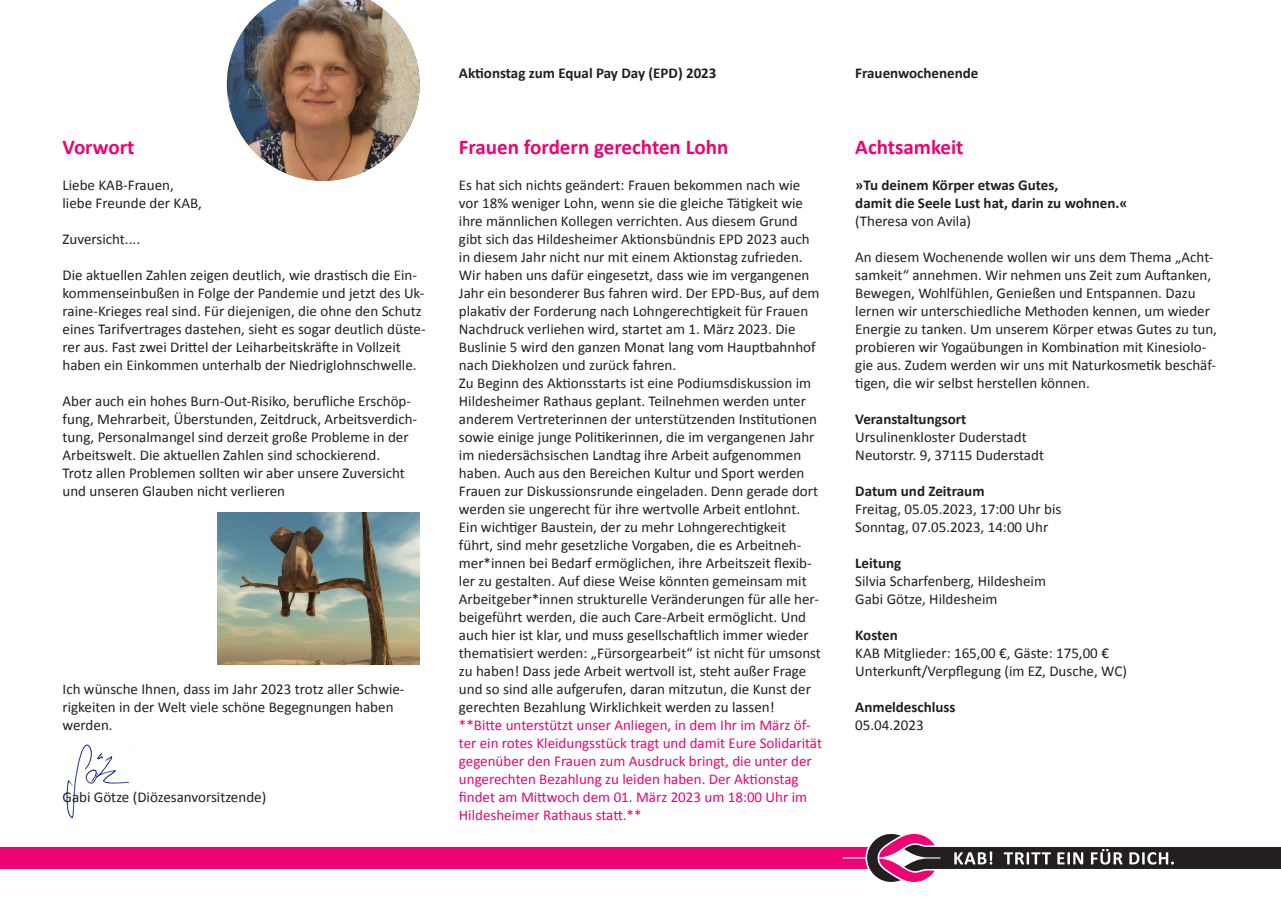
<style>
.page{position:relative;width:1281px;height:910px;background:#fff}
.page>*{position:absolute;margin:0;border:0;box-sizing:border-box;transform-origin:0 0}
.Aufzählungspunkte{font:700 21px "Calibri";color:#ed0372}
.Aufzählungspunkte-2{font:15px/18px "Calibri";color:#231f20}
.Aufzählungspunkte-3{font:15px/18px "Calibri";color:#ed0372}
.Aufzählungspunkte-4{font:700 15px/18px "Calibri";color:#231f20}
.s1{font-weight:400}
</style>
<div class="page">
<img style="left:227px;top:0;width:192px;height:181px">
<img style="left:66px;top:744px;width:63px;height:75px">
<svg style="left:0;top:834px;width:1280px;height:47px"></svg>
<img style="left:217px;top:513px;width:202px;height:151px">
<p class="Aufzählungspunkte" style="left:63px;top:132px;width:73px">Vorwort</p>
<p class="Aufzählungspunkte-2" style="left:63px;top:175px;width:113px">Liebe KAB-Frauen,</p>
<p class="Aufzählungspunkte-2" style="left:63px;top:193px;width:141px">liebe Freunde der KAB,</p>
<p class="Aufzählungspunkte-2" style="left:63px;top:229px;width:79px">Zuversicht....</p>
<p class="Aufzählungspunkte-2" style="left:63px;top:265px;width:364px">Die aktuellen Zahlen zeigen deutlich, wie drastisch die Ein&shy;kommenseinbußen in Folge der Pandemie und jetzt des Uk&shy;raine-Krieges real sind. Für diejenigen, die ohne den Schutz eines Tarifvertrages dastehen, sieht es sogar deutlich düste&shy;rer aus. Fast zwei Drittel der Leiharbeitskräfte in Vollzeit haben ein Einkommen unterhalb der Niedriglohnschwelle.</p>
<p class="Aufzählungspunkte-2" style="left:63px;top:391px;width:356px">Aber auch ein hohes Burn-Out-Risiko, berufliche Erschöp&shy;fung, Mehrarbeit, Überstunden, Zeitdruck, Arbeitsverdich&shy;tung, Personalmangel sind derzeit große Probleme in der Arbeitswelt. Die aktuellen Zahlen sind schockierend.</p>
<p class="Aufzählungspunkte-2" style="left:63px;top:463px;width:344px">Trotz allen Problemen sollten wir aber unsere Zuversicht und unseren Glauben nicht verlieren</p>
<p class="Aufzählungspunkte-2" style="left:63px;top:679px;width:343px">Ich wünsche Ihnen, dass im Jahr 2023 trotz aller Schwie&shy;rigkeiten in der Welt viele schöne Begegnungen haben werden.</p>
<p class="Aufzählungspunkte-2" style="left:63px;top:787px;width:205px">Gabi Götze (Diözesanvorsitzende)</p>
<p class="Aufzählungspunkte-4" style="left:459px;top:64px;width:259px">Aktionstag zum Equal Pay Day (EPD) 2023</p>
<p class="Aufzählungspunkte" style="left:459px;top:132px;width:271px">Frauen fordern gerechten Lohn</p>
<p class="Aufzählungspunkte-2" style="left:459px;top:175px;width:362px">Es hat sich nichts geändert: Frauen bekommen nach wie vor 18% weniger Lohn, wenn sie die gleiche Tätigkeit wie ihre männlichen Kollegen verrichten. Aus diesem Grund gibt sich das Hildesheimer Aktionsbündnis EPD 2023 auch in diesem Jahr nicht nur mit einem Aktionstag zufrieden.<br>Wir haben uns dafür eingesetzt, dass wie im vergangenen Jahr ein besonderer Bus fahren wird. Der EPD-Bus, auf dem plakativ der Forderung nach Lohngerechtigkeit für Frauen Nachdruck verliehen wird, startet am 1. März 2023. Die Buslinie 5 wird den ganzen Monat lang vom Hauptbahnhof nach Diekholzen und zurück fahren.</p>
<p class="Aufzählungspunkte-2" style="left:459px;top:373px;width:360px">Zu Beginn des Aktionsstarts ist eine Podiumsdiskussion im Hildesheimer Rathaus geplant. Teilnehmen werden unter anderem Vertreterinnen der unterstützenden Institutionen sowie einige junge Politikerinnen, die im vergangenen Jahr im niedersächsischen Landtag ihre Arbeit aufgenommen haben. Auch aus den Bereichen Kultur und Sport werden Frauen zur Diskussionsrunde eingeladen. Denn gerade dort werden sie ungerecht für ihre wertvolle Arbeit entlohnt.</p>
<p class="Aufzählungspunkte-2" style="left:459px;top:517px;width:363px">Ein wichtiger Baustein, der zu mehr Lohngerechtigkeit führt, sind mehr gesetzliche Vorgaben, die es Arbeitneh&shy;mer*innen bei Bedarf ermöglichen, ihre Arbeitszeit flexib&shy;ler zu gestalten. Auf diese Weise könnten gemeinsam mit Arbeitgeber*innen strukturelle Veränderungen für alle her&shy;beigeführt werden, die auch Care-Arbeit ermöglicht. Und auch hier ist klar, und muss gesellschaftlich immer wieder thematisiert werden: „Fürsorgearbeit“ ist nicht für umsonst zu haben! Dass jede Arbeit wertvoll ist, steht außer Frage und so sind alle aufgerufen, daran mitzutun, die Kunst der gerechten Bezahlung Wirklichkeit werden zu lassen!</p>
<p class="Aufzählungspunkte-3" style="left:459px;top:715px;width:364px">**Bitte unterstützt unser Anliegen, in dem Ihr im März öf&shy;ter ein rotes Kleidungsstück tragt und damit Eure Solidarität gegenüber den Frauen zum Ausdruck bringt, die unter der ungerechten Bezahlung zu leiden haben. Der Aktionstag findet am Mittwoch dem 01. März 2023 um 18:00 Uhr im Hildesheimer Rathaus statt.**</p>
<p class="Aufzählungspunkte-4" style="left:855px;top:64px;width:125px">Frauenwochenende</p>
<p class="Aufzählungspunkte" style="left:855px;top:132px;width:110px">Achtsamkeit</p>
<p class="Aufzählungspunkte-4" style="left:855px;top:175px;width:274px">»Tu deinem Körper etwas Gutes,<br>damit die Seele Lust hat, darin zu wohnen.« <span class="s1">(Theresa von Avila)</span></p>
<p class="Aufzählungspunkte-2" style="left:855px;top:247px;width:363px">An diesem Wochenende wollen wir uns dem Thema „Acht&shy;samkeit“ annehmen. Wir nehmen uns Zeit zum Auftanken, Bewegen, Wohlfühlen, Genießen und Entspannen. Dazu lernen wir unterschiedliche Methoden kennen, um wieder Energie zu tanken. Um unserem Körper etwas Gutes zu tun, probieren wir Yogaübungen in Kombination mit Kinesiolo&shy;gie aus. Zudem werden wir uns mit Naturkosmetik beschäf&shy;tigen, die wir selbst herstellen können.</p>
<p class="Aufzählungspunkte-4" style="left:855px;top:409px;width:113px">Veranstaltungsort</p>
<p class="Aufzählungspunkte-2" style="left:855px;top:427px;width:190px">Ursulinenkloster Duderstadt<br>Neutorstr. 9, 37115 Duderstadt</p>
<p class="Aufzählungspunkte-4" style="left:855px;top:481px;width:131px">Datum und Zeitraum</p>
<p class="Aufzählungspunkte-2" style="left:855px;top:499px;width:207px">Freitag, 05.05.2023, 17:00 Uhr bis<br>Sonntag, 07.05.2023, 14:00 Uhr</p>
<p class="Aufzählungspunkte-4" style="left:855px;top:553px;width:48px">Leitung</p>
<p class="Aufzählungspunkte-2" style="left:855px;top:571px;width:192px">Silvia Scharfenberg, Hildesheim<br>Gabi Götze, Hildesheim</p>
<p class="Aufzählungspunkte-4" style="left:855px;top:625px;width:44px">Kosten</p>
<p class="Aufzählungspunkte-2" style="left:855px;top:643px;width:255px">KAB Mitglieder: 165,00 €, Gäste: 175,00 €</p>
<p class="Aufzählungspunkte-2" style="left:855px;top:661px;width:273px">Unterkunft/Verpflegung (im EZ, Dusche, WC)</p>
<p class="Aufzählungspunkte-4" style="left:855px;top:697px;width:102px">Anmeldeschluss</p>
<p class="Aufzählungspunkte-2" style="left:855px;top:715px;width:70px">05.04.2023</p>
</div>
